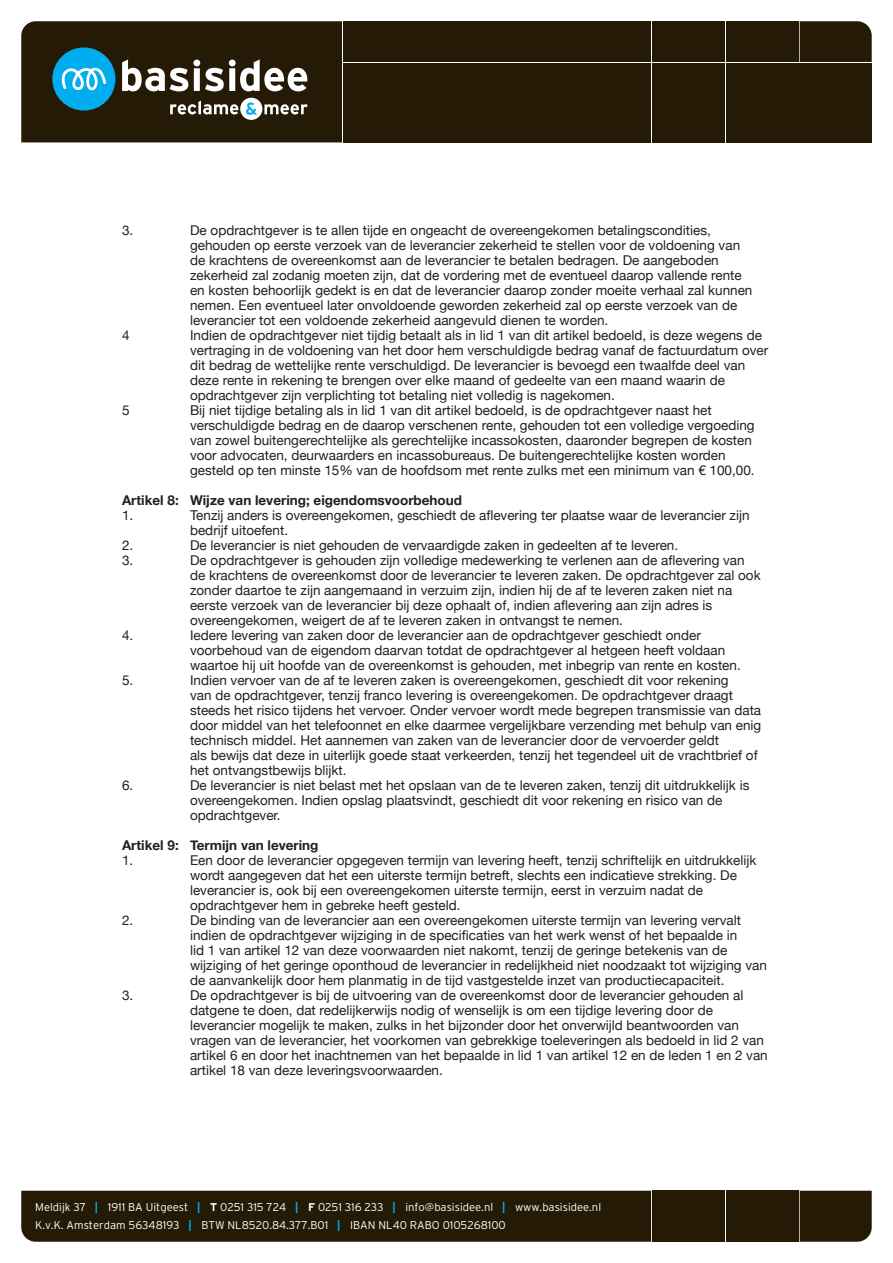
<style>
.page{position:relative;width:893px;height:1263px;background:#fff}
.page>*{position:absolute;margin:0;border:0;box-sizing:border-box;transform-origin:0 0}
.t1{font:13.5px/15px "Helvetica Neue";color:#231f20}
.t2{font:700 13.5px "Helvetica Neue";color:#231f20}
.t3{font:300 11.25px/18px "Interstate";color:#fff}
.s1{font-weight:700;color:#00aeef}
.s2{font-weight:700}
</style>
<div class="page">
<div style="left:652px;top:21px;width:73px;height:41px;background:#251a05"></div>
<div style="left:343px;top:21px;width:308px;height:41px;background:#251a05"></div>
<div style="left:343px;top:63px;width:308px;height:79px;background:#251a05"></div>
<div style="left:726px;top:21px;width:72px;height:41px;background:#251a05"></div>
<div style="left:652px;top:63px;width:73px;height:79px;background:#251a05"></div>
<svg style="left:800px;top:21px;width:72px;height:41px;background:#2a200b"></svg>
<div style="left:726px;top:63px;width:72px;height:79px;background:#251a05"></div>
<div style="left:800px;top:63px;width:72px;height:79px;background:#251a05"></div>
<svg style="left:21px;top:21px;width:321px;height:121px;background:#393c30"></svg>
<div style="left:652px;top:1191px;width:73px;height:51px;background:#251a05"></div>
<div style="left:726px;top:1191px;width:72px;height:51px;background:#251a05"></div>
<div style="left:800px;top:1191px;width:72px;height:51px;background:#251a05"></div>
<div style="left:21px;top:1191px;width:630px;height:51px;background:#251a05"></div>
<p class="t1" style="left:122px;top:223px;width:13px">3.</p>
<p class="t1" style="left:190px;top:223px;width:564px">De opdrachtgever is te allen tijde en ongeacht de overeengekomen betalingscondities, gehouden op eerste verzoek van de leverancier zekerheid te stellen voor de voldoening van de krachtens de overeenkomst aan de leverancier te betalen bedragen. De aangeboden zekerheid zal zodanig moeten zijn, dat de vordering met de eventueel daarop vallende rente en kosten behoorlijk gedekt is en dat de leverancier daarop zonder moeite verhaal zal kunnen nemen. Een eventueel later onvoldoende geworden zekerheid zal op eerste verzoek van de leverancier tot een voldoende zekerheid aangevuld dienen te worden.</p>
<p class="t1" style="left:122px;top:328px;width:9px">4</p>
<p class="t1" style="left:190px;top:328px;width:580px">Indien de opdrachtgever niet tijdig betaalt als in lid 1 van dit artikel bedoeld, is deze wegens de vertraging in de voldoening van het door hem verschuldigde bedrag vanaf de factuurdatum over dit bedrag de wettelijke rente verschuldigd. De leverancier is bevoegd een twaalfde deel van deze rente in rekening te brengen over elke maand of gedeelte van een maand waarin de opdrachtgever zijn verplichting tot betaling niet volledig is nagekomen.</p>
<p class="t1" style="left:122px;top:403px;width:9px">5</p>
<p class="t1" style="left:190px;top:403px;width:566px">Bij niet tijdige betaling als in lid 1 van dit artikel bedoeld, is de opdrachtgever naast het verschuldigde bedrag en de daarop verschenen rente, gehouden tot een volledige vergoeding van zowel buitengerechtelijke als gerechtelijke incassokosten, daaronder begrepen de kosten voor advocaten, deurwaarders en incassobureaus. De buitengerechtelijke kosten worden gesteld op ten minste 15% van de hoofdsom met rente zulks met een minimum van € 100,00.</p>
<p class="t2" style="left:122px;top:489px;width:342px">Artikel 8: Wijze van levering; eigendomsvoorbehoud</p>
<p class="t1" style="left:122px;top:508px;width:13px">1.</p>
<p class="t1" style="left:190px;top:508px;width:561px">Tenzij anders is overeengekomen, geschiedt de aflevering ter plaatse waar de leverancier zijn bedrijf uitoefent.</p>
<p class="t1" style="left:122px;top:538px;width:13px">2.</p>
<p class="t1" style="left:190px;top:538px;width:490px">De leverancier is niet gehouden de vervaardigde zaken in gedeelten af te leveren.</p>
<p class="t1" style="left:122px;top:553px;width:13px">3.</p>
<p class="t1" style="left:190px;top:553px;width:572px">De opdrachtgever is gehouden zijn volledige medewerking te verlenen aan de aflevering van de krachtens de overeenkomst door de leverancier te leveren zaken. De opdrachtgever zal ook zonder daartoe te zijn aangemaand in verzuim zijn, indien hij de af te leveren zaken niet na eerste verzoek van de leverancier bij deze ophaalt of, indien aflevering aan zijn adres is overeengekomen, weigert de af te leveren zaken in ontvangst te nemen.</p>
<p class="t1" style="left:122px;top:628px;width:13px">4.</p>
<p class="t1" style="left:190px;top:628px;width:552px">Iedere levering van zaken door de leverancier aan de opdrachtgever geschiedt onder voorbehoud van de eigendom daarvan totdat de opdrachtgever al hetgeen heeft voldaan waartoe hij uit hoofde van de overeenkomst is gehouden, met inbegrip van rente en kosten.</p>
<p class="t1" style="left:122px;top:673px;width:13px">5.</p>
<p class="t1" style="left:190px;top:673px;width:573px">Indien vervoer van de af te leveren zaken is overeengekomen, geschiedt dit voor rekening<br>van de opdrachtgever, tenzij franco levering is overeengekomen. De opdrachtgever draagt steeds het risico tijdens het vervoer. Onder vervoer wordt mede begrepen transmissie van data door middel van het telefoonnet en elke daarmee vergelijkbare verzending met behulp van enig technisch middel. Het aannemen van zaken van de leverancier door de vervoerder geldt<br>als bewijs dat deze in uiterlijk goede staat verkeerden, tenzij het tegendeel uit de vrachtbrief of het ontvangstbewijs blijkt.</p>
<p class="t1" style="left:122px;top:778px;width:13px">6.</p>
<p class="t1" style="left:190px;top:778px;width:561px">De leverancier is niet belast met het opslaan van de te leveren zaken, tenzij dit uitdrukkelijk is overeengekomen. Indien opslag plaatsvindt, geschiedt dit voor rekening en risico van de opdrachtgever.</p>
<p class="t2" style="left:122px;top:834px;width:198px">Artikel 9: Termijn van levering</p>
<p class="t1" style="left:122px;top:853px;width:13px">1.</p>
<p class="t1" style="left:190px;top:853px;width:568px">Een door de leverancier opgegeven termijn van levering heeft, tenzij schriftelijk en uitdrukkelijk wordt aangegeven dat het een uiterste termijn betreft, slechts een indicatieve strekking. De leverancier is, ook bij een overeengekomen uiterste termijn, eerst in verzuim nadat de opdrachtgever hem in gebreke heeft gesteld.</p>
<p class="t1" style="left:122px;top:913px;width:13px">2.</p>
<p class="t1" style="left:190px;top:913px;width:578px">De binding van de leverancier aan een overeengekomen uiterste termijn van levering vervalt indien de opdrachtgever wijziging in de specificaties van het werk wenst of het bepaalde in<br>lid 1 van artikel 12 van deze voorwaarden niet nakomt, tenzij de geringe betekenis van de wijziging of het geringe oponthoud de leverancier in redelijkheid niet noodzaakt tot wijziging van de aanvankelijk door hem planmatig in de tijd vastgestelde inzet van productiecapaciteit.</p>
<p class="t1" style="left:122px;top:988px;width:13px">3.</p>
<p class="t1" style="left:190px;top:988px;width:579px">De opdrachtgever is bij de uitvoering van de overeenkomst door de leverancier gehouden al datgene te doen, dat redelijkerwijs nodig of wenselijk is om een tijdige levering door de leverancier mogelijk te maken, zulks in het bijzonder door het onverwijld beantwoorden van vragen van de leverancier, het voorkomen van gebrekkige toeleveringen als bedoeld in lid 2 van artikel 6 en door het inachtnemen van het bepaalde in lid 1 van artikel 12 en de leden 1 en 2 van artikel 18 van deze leveringsvoorwaarden.</p>
<p class="t3" style="left:35px;top:1197px;width:567px">Meldijk 37 <span class="s1">|</span> 1911 BA Uitgeest <span class="s1">|</span> <span class="s2">T</span> 0251 315 724 <span class="s1">|</span> <span class="s2">F</span> 0251 316 233 <span class="s1">|</span> info@basisidee.nl <span class="s1">|</span> www.basisidee.nl<br>K.v.K. Amsterdam 56348193 <span class="s1">|</span> BTW NL8520.84.377.B01 <span class="s1">|</span> IBAN NL40 RABO 0105268100</p>
</div>
